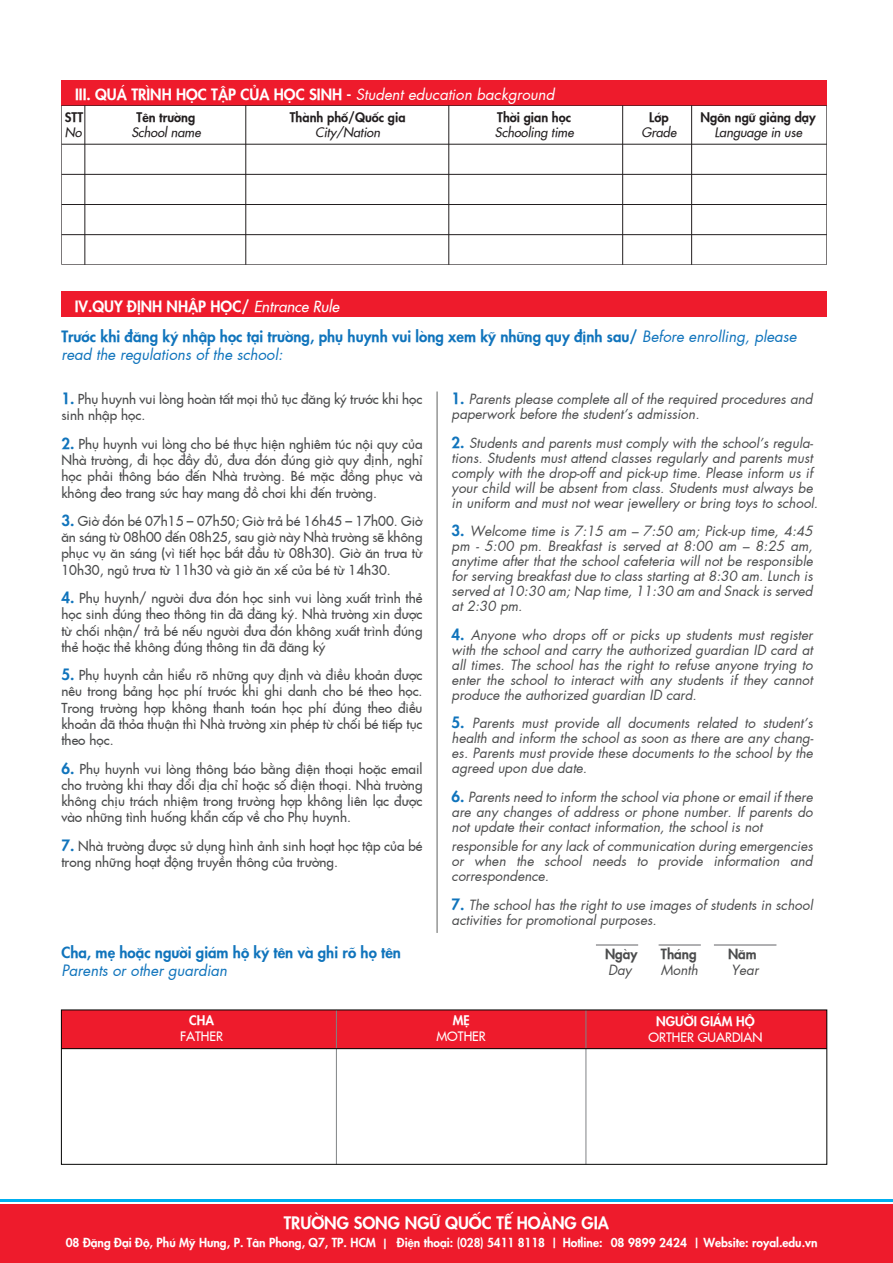
<style>
.page{position:relative;width:893px;height:1263px;background:#fff}
.page>*{position:absolute;margin:0;border:0;box-sizing:border-box;transform-origin:0 0}
.t1{font:800 16.5px "SFU Futura";color:#fff}
.t2{font:800 15px/30.3px "SFU Futura";color:#1074bc}
.t3{font:800 15px "SFU Futura";color:#fff}
.t4{font:italic 15px "SFU Futura";color:#1074bc}
.t5{font:italic 13.5px/15px "SFU Futura";color:#4b4c4d;text-align:justify}
.t6{font:13.5px/16.2px "Fujiyama";color:#4b4c4d;text-align:justify}
.t7{font:800 13.5px "SFU Futura";color:#4b4c4d}
.t8{font:800 12.75px "SFU Futura";color:#231f20}
.t9{font:italic 12.75px "SFU Futura";color:#231f20}
.t10{font:12.75px "Fujiyama";color:#fff}
.t11{font:800 12.75px "SFU Futura";color:#fff}
.t12{font:800 12px "SFU Futura";color:#fff}
.s1{font-weight:400;font-style:italic}
.s2{color:#fff}
.s3{font-weight:400;font-style:italic;color:#fff}
.s4{font-family:"SFU Futura";font-weight:800;font-size:15px;color:#1074bc}
.s5{font-weight:800;font-style:normal;font-size:15px;color:#1074bc}
</style>
<div class="page">
<div style="left:61px;top:80px;width:766px;height:26px;background:#ee1b2c"></div>
<svg style="left:61px;top:105px;width:766px;height:160px"></svg>
<hr style="left:62px;top:204px;width:765px;height:1px;background:#231f20">
<hr style="left:62px;top:234px;width:765px;height:1px;background:#231f20">
<hr style="left:62px;top:174px;width:765px;height:1px;background:#231f20">
<hr style="left:62px;top:144px;width:765px;height:1px;background:#231f20">
<hr style="left:448px;top:105px;width:1px;height:160px;background:#231f20">
<hr style="left:245px;top:105px;width:1px;height:160px;background:#231f20">
<hr style="left:85px;top:105px;width:1px;height:160px;background:#231f20">
<hr style="left:622px;top:105px;width:1px;height:160px;background:#231f20">
<hr style="left:691px;top:105px;width:1px;height:160px;background:#231f20">
<hr style="left:437px;top:391px;width:1px;height:542px;background:#606160">
<div style="left:62px;top:292px;width:765px;height:25px;background:#ee1b2c"></div>
<div style="left:61px;top:1010px;width:766px;height:39px;background:#ee1b2c"></div>
<hr style="left:596px;top:945px;width:42px;height:1px;background:#636366">
<hr style="left:659px;top:945px;width:42px;height:1px;background:#636366">
<hr style="left:714px;top:945px;width:62px;height:1px;background:#636366">
<svg style="left:336px;top:1011px;width:1px;height:12px"></svg>
<hr style="left:336px;top:1023px;width:1px;height:141px;background:#808385">
<svg style="left:586px;top:1011px;width:1px;height:12px"></svg>
<hr style="left:586px;top:1023px;width:1px;height:141px;background:#808385">
<hr style="left:61px;top:1048px;width:766px;height:1px;background:#050504">
<div style="left:61px;top:1009px;width:766px;height:156px;border:1px solid #050504"></div>
<div style="left:0;top:1204px;width:893px;height:59px;background:#ee1b2c"></div>
<hr style="left:0;top:1199px;width:893px;height:2px;background:#00aeef">
<p class="t3" style="left:75px;top:82px;width:481px">III. QUÁ TRÌNH HỌC TẬP CỦA HỌC SINH - <span class="s1">Student education background</span></p>
<p class="t8" style="left:137px;top:107px;width:60px">Tên trường</p>
<p class="t9" style="left:131px;top:122px;width:71px">School name</p>
<p class="t8" style="left:290px;top:107px;width:117px">Thành phố/Quốc gia</p>
<p class="t9" style="left:315px;top:122px;width:66px">City/Nation</p>
<p class="t8" style="left:497px;top:107px;width:75px">Thời gian học</p>
<p class="t9" style="left:495px;top:122px;width:80px">Schooling time</p>
<p class="t8" style="left:65px;top:107px;width:20px">STT</p>
<p class="t9" style="left:65px;top:122px;width:18px">No</p>
<p class="t8" style="left:649px;top:107px;width:21px">Lớp</p>
<p class="t9" style="left:641px;top:122px;width:36px">Grade</p>
<p class="t8" style="left:700px;top:107px;width:117px">Ngôn ngữ giảng dạy</p>
<p class="t9" style="left:714px;top:122px;width:89px">Language in use</p>
<p class="t2" style="left:61px;top:290px;width:737px;text-indent:13px"><span class="s2">IV.QUY ĐỊNH NHẬP HỌC/</span> <span class="s3">Entrance Rule<br></span>Trước khi đăng ký nhập học tại trường, phụ huynh vui lòng xem kỹ những quy định sau/ <span class="s1">Before enrolling, please</span></p>
<p class="t4" style="left:61px;top:343px;width:223px">read the regulations of the school:</p>
<p class="t6" style="left:61px;top:390px;width:363px"><span class="s4">1.</span> Phụ huynh vui lòng hoàn tất mọi thủ tục đăng ký trước khi học sinh nhập học.</p>
<p class="t6" style="left:61px;top:435px;width:363px"><span class="s4">2.</span> Phụ huynh vui lòng cho bé thực hiện nghiêm túc nội quy của Nhà trường, đi học đầy đủ, đưa đón đúng giờ quy định, nghỉ học phải thông báo đến Nhà trường. Bé mặc đồng phục và không đeo trang sức hay mang đồ chơi khi đến trường.</p>
<p class="t6" style="left:61px;top:512px;width:363px"><span class="s4">3.</span> Giờ đón bé 07h15 – 07h50; Giờ trả bé 16h45 – 17h00. Giờ ăn sáng từ 08h00 đến 08h25, sau giờ này Nhà trường sẽ không phục vụ ăn sáng (vì tiết học bắt đầu từ 08h30). Giờ ăn trưa từ 10h30, ngủ trưa từ 11h30 và giờ ăn xế của bé từ 14h30.</p>
<p class="t6" style="left:61px;top:589px;width:363px"><span class="s4">4.</span> Phụ huynh/ người đưa đón học sinh vui lòng xuất trình thẻ học sinh đúng theo thông tin đã đăng ký. Nhà trường xin được từ chối nhận/ trả bé nếu người đưa đón không xuất trình đúng thẻ hoặc thẻ không đúng thông tin đã đăng ký</p>
<p class="t6" style="left:61px;top:666px;width:363px"><span class="s4">5.</span> Phụ huynh cần hiểu rõ những quy định và điều khoản được nêu trong bảng học phí trước khi ghi danh cho bé theo học.<br>Trong trường hợp không thanh toán học phí đúng theo điều khoản đã thỏa thuận thì Nhà trường xin phép từ chối bé tiếp tục theo học.</p>
<p class="t6" style="left:61px;top:759px;width:363px"><span class="s4">6.</span> Phụ huynh vui lòng thông báo bằng điện thoại hoặc email cho trường khi thay đổi địa chỉ hoặc số điện thoại. Nhà trường không chịu trách nhiệm trong trường hợp không liên lạc được vào những tình huống khẩn cấp về cho Phụ huynh.</p>
<p class="t6" style="left:61px;top:836px;width:363px"><span class="s4">7.</span> Nhà trường được sử dụng hình ảnh sinh hoạt học tập của bé trong những hoạt động truyền thông của trường.</p>
<p class="t5" style="left:452px;top:391px;width:363px"><span class="s5">1.</span> Parents please complete all of the required procedures and paperwork before the student’s admission.</p>
<p class="t5" style="left:452px;top:434px;width:368px;text-align:left"><span class="s5">2.</span> Students and parents must comply with the school’s regula&shy;tions. Students must attend classes regularly and parents must comply with the drop-off and pick-up time. Please inform us if your child will be absent from class. Students must always be in uniform and must not wear jewellery or bring toys to school.</p>
<p class="t5" style="left:452px;top:523px;width:363px"><span class="s5">3.</span> Welcome time is 7:15 am – 7:50 am; Pick-up time, 4:45 pm - 5:00 pm. Breakfast is served at 8:00 am – 8:25 am, anytime after that the school cafeteria will not be responsible for serving breakfast due to class starting at 8:30 am. Lunch is served at 10:30 am; Nap time, 11:30 am and Snack is served at 2:30 pm.</p>
<p class="t5" style="left:452px;top:626px;width:363px"><span class="s5">4.</span> Anyone who drops off or picks up students must register with the school and carry the authorized guardian ID card at all times. The school has the right to refuse anyone trying to enter the school to interact with any students if they cannot produce the authorized guardian ID card.</p>
<p class="t5" style="left:452px;top:715px;width:363px"><span class="s5">5.</span> Parents must provide all documents related to student’s health and inform the school as soon as there are any chang&shy;es. Parents must provide these documents to the school by the agreed upon due date.</p>
<p class="t5" style="left:452px;top:788px;width:363px"><span class="s5">6.</span> Parents need to inform the school via phone or email if there are any changes of address or phone number. If parents do not update their contact information, the school is not</p>
<p class="t5" style="left:452px;top:838px;width:363px">responsible for any lack of communication during emergencies or when the school needs to provide information and correspondence.</p>
<p class="t5" style="left:452px;top:896px;width:363px"><span class="s5">7.</span> The school has the right to use images of students in school activities for promotional purposes.</p>
<p class="t2" style="left:61px;top:936px;width:341px">Cha, mẹ hoặc người giám hộ ký tên và ghi rõ họ tên</p>
<p class="t4" style="left:61px;top:959px;width:167px">Parents or other guardian</p>
<p class="t11" style="left:189px;top:1010px;width:26px">CHA</p>
<p class="t10" style="left:180px;top:1025px;width:45px">FATHER</p>
<p class="t11" style="left:453px;top:1010px;width:18px">MẸ</p>
<p class="t10" style="left:436px;top:1025px;width:51px">MOTHER</p>
<p class="t7" style="left:605px;top:943px;width:34px">Ngày</p>
<p class="t7" style="left:661px;top:943px;width:37px">Tháng</p>
<p class="t7" style="left:728px;top:943px;width:30px">Năm</p>
<p class="t5" style="left:608px;top:962px;width:25px">Day</p>
<p class="t5" style="left:661px;top:962px;width:39px">Month</p>
<p class="t5" style="left:731px;top:962px;width:29px">Year</p>
<p class="t11" style="left:656px;top:1011px;width:100px">NGƯỜI GIÁM HỘ</p>
<p class="t10" style="left:648px;top:1026px;width:115px">ORTHER GUARDIAN</p>
<p class="t1" style="left:284px;top:1210px;width:327px">TRƯỜNG SONG NGỮ QUỐC TẾ HOÀNG GIA</p>
<p class="t12" style="left:66px;top:1233px;width:623px">08 Đặng Đại Độ, Phú Mỹ Hưng, P. Tân Phong, Q7, TP. HCM | Điện thoại: (028) 5411 8118 | Hotline: 08 9899 2424</p>
<p class="t12" style="left:694px;top:1233px;width:125px">| Website: royal.edu.vn</p>
</div>
